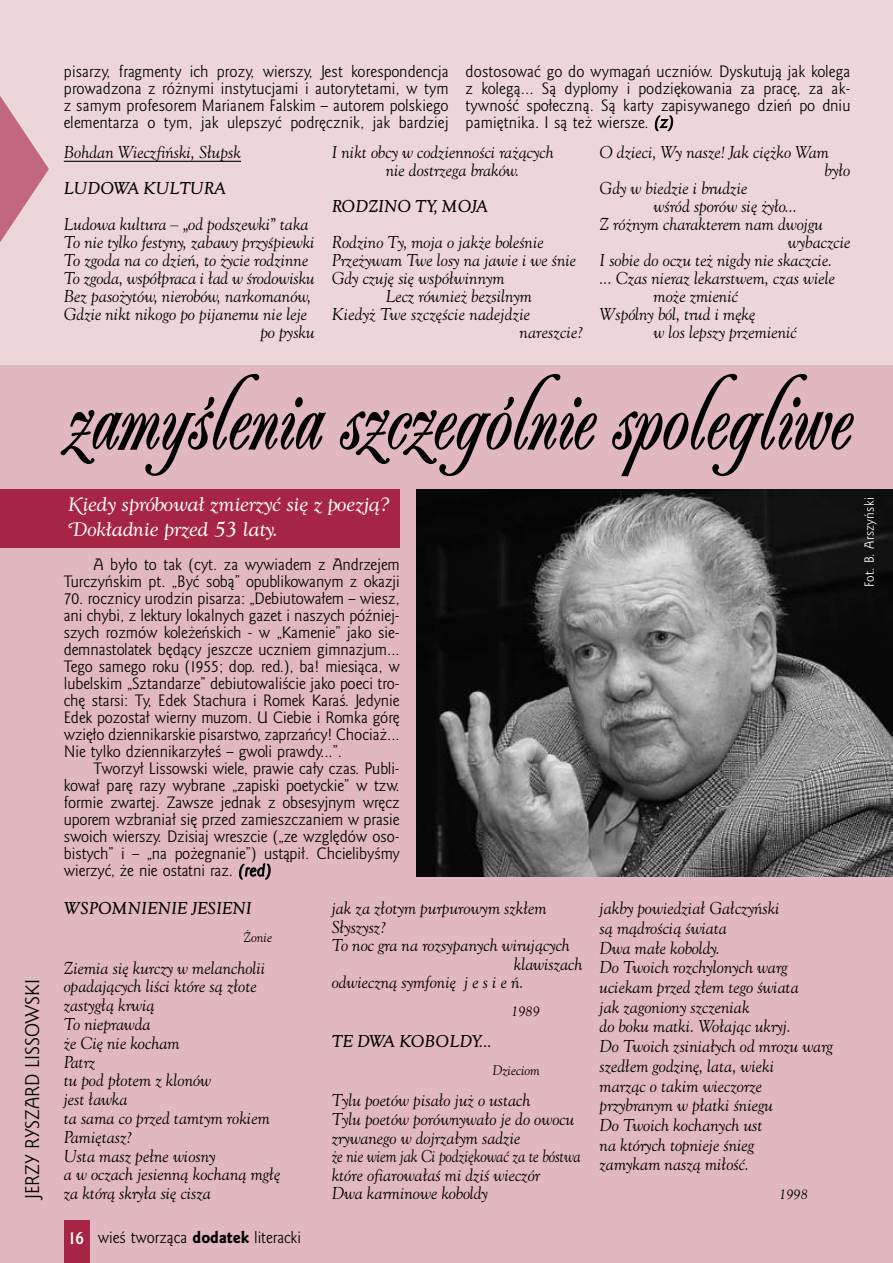
<style>
.page{position:relative;width:893px;height:1263px;background:#ecd6da}
.page>*{position:absolute;margin:0;border:0;box-sizing:border-box;transform-origin:0 0}
.t1{font:700 103.35px "Ailanthus EFN";color:#000;scale:.77 1}
.t2{font:18px/24.3px "Goldy Swash EFN";letter-spacing:-.025em;color:#fff}
.t3{font:18px "Goldy EFN";letter-spacing:.02em;color:#000}
.t4{font:italic 15px/19.6px "Goldy Olds EFN";color:#000}
.t5{font:15px/17px "Goldy EFN";color:#000;text-align:justify}
.t6{font:italic 700 15px "Goldy Olds EFN";color:#000}
.t7{font:italic 12px "Goldy Olds EFN";color:#000}
.t8{font:12px "Goldy EFN";letter-spacing:.03em;color:#fff}
.s1{font-weight:700;font-size:16.5px;color:#fff}
.s2{font-family:"Goldy EFN Heavy"}
</style>
<div class="page">
<div style="left:0;top:366px;width:893px;height:897px;background:#e1b7c0"></div>
<div style="left:64px;top:1220px;width:25px;height:43px;background:#a72544"></div>
<img style="left:417px;top:489px;width:476px;height:387px">
<svg style="left:0;top:96px;width:49px;height:146px"></svg>
<div style="left:0;top:489px;width:400px;height:58px;background:#a72544"></div>
<svg style="left:654px;top:115px;width:19px;height:17px"></svg>
<hr style="left:64px;top:161px;width:177px;height:1px;background:#000">
<svg style="left:239px;top:863px;width:32px;height:17px"></svg>
<p class="t3" style="left:22px;top:1199px;width:218px;rotate:-90deg">jerzy ryszard lissowski</p>
<p class="t5" style="left:64px;top:63px;width:386px">pisarzy, fragmenty ich prozy, wierszy, Jest korespondencja prowadzona z różnymi instytucjami i autorytetami, w tym z samym profesorem Marianem Falskim – autorem polskiego elementarza o tym, jak ulepszyć podręcznik, jak bardziej</p>
<p class="t5" style="left:466px;top:63px;width:386px">dostosować go do wymagań uczniów. Dyskutują jak kolega z kolegą... Są dyplomy i podziękowania za pracę, za ak&shy;tywność społeczną. Są karty zapisywanego dzień po dniu pamiętnika. I są też wiersze. (z)</p>
<p class="t4" style="left:600px;top:142px;width:231px">O dzieci, Wy nasze! Jak ciężko Wam</p>
<p class="t4" style="left:824px;top:160px;width:27px">było</p>
<p class="t4" style="left:600px;top:178px;width:149px">Gdy w biedzie i brudzie</p>
<p class="t4" style="left:654px;top:196px;width:145px">wśród sporów się żyło...</p>
<p class="t4" style="left:600px;top:214px;width:225px">Z różnym charakterem nam dwojgu</p>
<p class="t4" style="left:788px;top:232px;width:64px">wybaczcie</p>
<p class="t4" style="left:600px;top:250px;width:234px">I sobie do oczu też nigdy nie skaczcie.</p>
<p class="t4" style="left:600px;top:268px;width:237px">... Czas nieraz lekarstwem, czas wiele</p>
<p class="t4" style="left:654px;top:286px;width:86px">może zmienić</p>
<p class="t4" style="left:600px;top:304px;width:157px">Wspólny ból, trud i mękę</p>
<p class="t4" style="left:654px;top:322px;width:145px">w los lepszy przemienić</p>
<h1 class="t1" style="left:64px;top:357px;width:1022px">zamyślenia szczególnie spolegliwe</h1>
<p class="t4" style="left:64px;top:142px;width:179px">Bohdan Wieczfiński, Słupsk</p>
<p class="t6" style="left:64px;top:178px;width:164px">LUDOWA KULTURA</p>
<p class="t4" style="left:64px;top:214px;width:246px">Ludowa kultura – „od podszewki” taka</p>
<p class="t4" style="left:64px;top:232px;width:252px">To nie tylko festyny, zabawy przyśpiewki</p>
<p class="t4" style="left:64px;top:250px;width:246px">To zgoda na co dzień, to życie rodzinne</p>
<p class="t4" style="left:64px;top:268px;width:252px">To zgoda, współpraca i ład w środowisku</p>
<p class="t4" style="left:64px;top:286px;width:249px">Bez pasożytów, nierobów, narkomanów,</p>
<p class="t4" style="left:64px;top:304px;width:245px">Gdzie nikt nikogo po pijanemu nie leje</p>
<p class="t4" style="left:260px;top:322px;width:56px">po pysku</p>
<p class="t4" style="left:386px;top:143px;width:170px;line-height:18px;text-indent:-54px">I nikt obcy w codzienności rażących nie dostrzega braków.</p>
<p class="t6" style="left:332px;top:196px;width:137px">ROD ZINO TY, MOJA</p>
<p class="t4" style="left:332px;top:232px;width:214px">Rodzino Ty, moja o jakże boleśnie</p>
<p class="t4" style="left:332px;top:250px;width:246px">Przeżywam Twe losy na jawie i we śnie</p>
<p class="t4" style="left:332px;top:268px;width:174px">Gdy czuję się współwinnym</p>
<p class="t4" style="left:386px;top:286px;width:148px">Lecz również bezsilnym</p>
<p class="t4" style="left:332px;top:304px;width:200px">Kiedyż Twe szczęście nadejdzie</p>
<p class="t4" style="left:519px;top:322px;width:65px">nareszcie?</p>
<p class="t2" style="left:68px;top:493px;width:323px">Kiedy spróbował zmierzyć się z poezją?<br>Dokładnie przed 53 laty.</p>
<p class="t8" style="left:862px;top:587px;width:91px;rotate:-90deg">Fot. B. Arszyński</p>
<p class="t5" style="left:64px;top:556px;width:337px;text-align:right">A było to tak (cyt. za wywiadem z Andrzejem<br>Turczyńskim pt. „Być sobą” opublikowanym z okazji</p>
<p class="t5" style="left:64px;top:590px;width:337px">70. rocznicy urodzin pisarza: „Debiutowałem – wiesz, ani chybi, z lektury lokalnych gazet i naszych później&shy;szych rozmów koleżeńskich - w „Kamenie” jako sie&shy;demnastolatek będący jeszcze uczniem gimnazjum...<br>Tego samego roku (1955; dop. red.), ba! miesiąca, w lubelskim „Sztandarze” debiutowaliście jako poeci tro&shy;chę starsi: Ty, Edek Stachura i Romek Karaś. Jedynie Edek pozostał wierny muzom. U Ciebie i Romka górę wzięło dziennikarskie pisarstwo, zaprzańcy! Chociaż...<br>Nie tylko dziennikarzyłeś – gwoli prawdy...”.</p>
<p class="t5" style="left:64px;top:760px;width:337px;text-indent:30px">Tworzył Lissowski wiele, prawie cały czas. Publi&shy;kował parę razy wybrane „zapiski poetyckie” w tzw. formie zwartej. Zawsze jednak z obsesyjnym wręcz uporem wzbraniał się przed zamieszczaniem w prasie swoich wierszy. Dzisiaj wreszcie („ze względów oso&shy;bistych” i – „na pożegnanie”) ustąpił. Chcielibyśmy wierzyć, że nie ostatni raz. (red)</p>
<p class="t6" style="left:64px;top:898px;width:189px">WSPOMNIENIE JES IENI</p>
<p class="t7" style="left:243px;top:929px;width:30px">Żonie</p>
<p class="t4" style="left:64px;top:958px;width:218px;line-height:18.8px">Ziemia się kurczy w melancholii opadających liści które są złote zastygłą krwią<br>To nieprawda<br>że Cię nie kocham<br>Patrz<br>tu pod płotem z klonów<br>jest ławka<br>ta sama co przed tamtym rokiem<br>Pamiętasz?<br>Usta masz pełne wiosny<br>a w oczach jesienną kochaną mgłę za którą skryła się cisza</p>
<p class="t5" style="left:69px;top:1230px;width:234px"><span class="s1">16</span> wieś tworząca <span class="s2">dodatek</span> literacki</p>
<p class="t4" style="left:332px;top:898px;width:216px">jak za złotym purpurowym szkłem</p>
<p class="t4" style="left:332px;top:917px;width:55px">Słyszysz?</p>
<p class="t4" style="left:332px;top:935px;width:240px">To noc gra na rozsypanych wirujących</p>
<p class="t4" style="left:514px;top:954px;width:70px">klawiszach</p>
<p class="t4" style="left:332px;top:972px;width:193px">odwieczną symfonię j e s i e ń.</p>
<p class="t7" style="left:511px;top:1003px;width:30px">1989</p>
<p class="t6" style="left:332px;top:1031px;width:117px">TE DWA KOBOLD</p>
<p class="t6" style="left:471px;top:1031px;width:22px">Y...</p>
<p class="t7" style="left:492px;top:1062px;width:49px">Dzieciom</p>
<p class="t4" style="left:332px;top:1091px;width:251px;line-height:18.6px">Tylu poetów pisało już o ustach<br>Tylu poetów porównywało je do owocu zrywanego w dojrzałym sadzie<br>że nie wiem jak Ci podziękować za te bóstwa które ofiarowałaś mi dziś wieczór<br>Dwa karminowe koboldy</p>
<p class="t4" style="left:600px;top:898px;width:235px">jakby powiedział Gałczyński<br>są mądrością świata<br>Dwa małe koboldy.<br>Do Twoich rozchylonych warg uciekam przed złem tego świata<br>jak zagoniony szczeniak<br>do boku matki. Wołając ukryj.<br>Do Twoich zsiniałych od mrozu warg szedłem godzinę, lata, wieki<br>marząc o takim wieczorze przybranym w płatki śniegu<br>Do Twoich kochanych ust<br>na których topnieje śnieg<br>zamykam naszą miłość.</p>
<p class="t7" style="left:779px;top:1186px;width:30px">1998</p>
</div>
